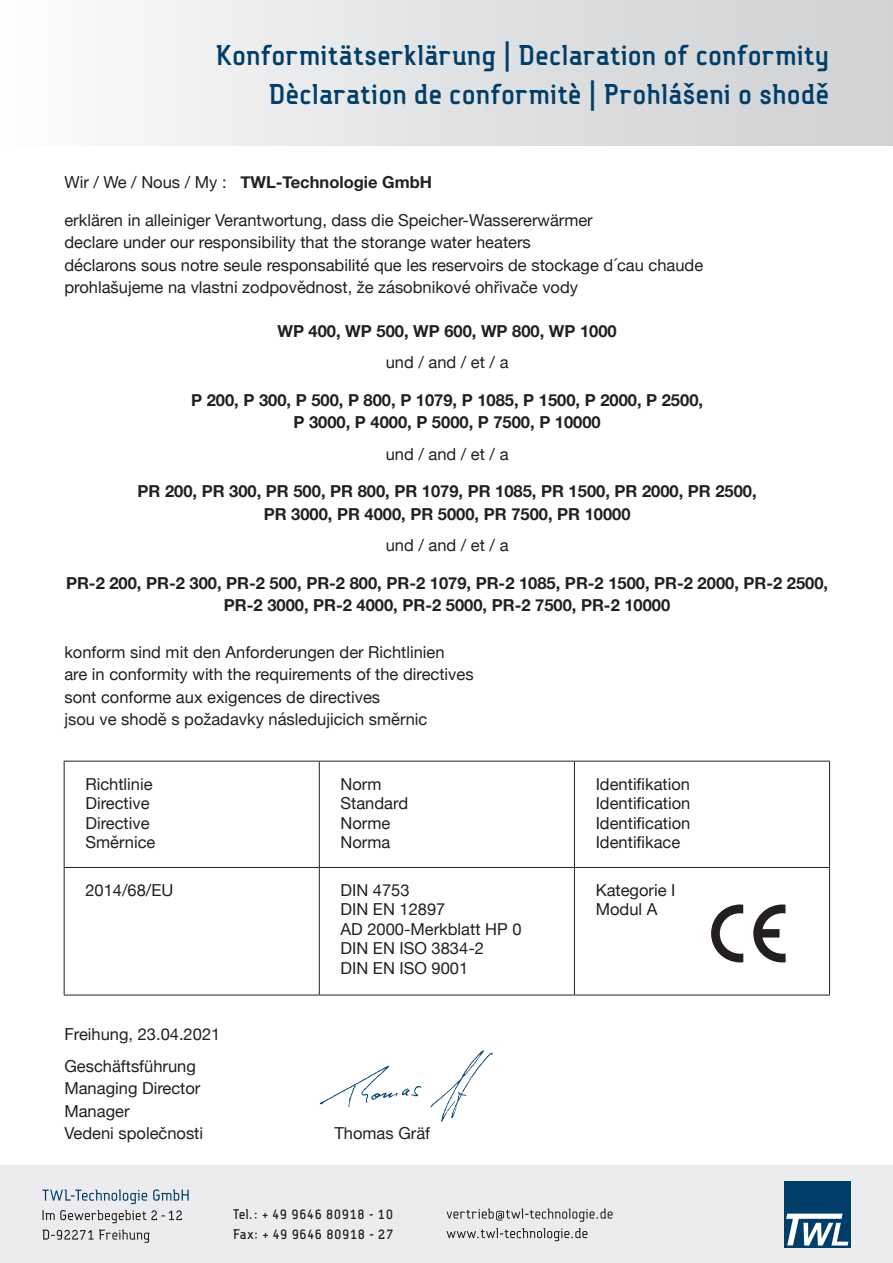
<style>
.page{position:relative;width:893px;height:1263px;background:#fff}
.page>*{position:absolute;margin:0;border:0;box-sizing:border-box;transform-origin:0 0}
.t1{font:700 30px "Fou Mix";color:#003e69}
.t2{font:16.5px "Helvetica Neue";color:#231f20}
.t3{font:700 16.5px "Helvetica Neue";color:#231f20}
.t4{font:500 14.7px "Fou Mix";color:#231f20}
.s1{font-weight:400}
</style>
<div class="page">
<div style="left:0;top:1165px;width:893px;height:98px;background:#ececee"></div>
<div style="left:0;top:0;width:893px;height:145px;background:linear-gradient(to right,#fafbfb,#cdcfd1)"></div>
<svg style="left:43px;top:1189px;width:146px;height:15px"></svg>
<svg style="left:43px;top:1210px;width:139px;height:13px"></svg>
<svg style="left:43px;top:1229px;width:107px;height:14px"></svg>
<svg style="left:446px;top:1208px;width:167px;height:14px"></svg>
<svg style="left:446px;top:1228px;width:141px;height:13px"></svg>
<div style="left:784px;top:1181px;width:66px;height:67px;background:#003e69"></div>
<svg style="left:786px;top:1213px;width:62px;height:32px"></svg>
<img style="left:319px;top:1050px;width:174px;height:72px">
<hr style="left:64px;top:761px;width:255px;height:1px;background:#231f20">
<hr style="left:64px;top:761px;width:1px;height:106px;background:#231f20">
<hr style="left:319px;top:761px;width:255px;height:1px;background:#231f20">
<hr style="left:319px;top:761px;width:1px;height:106px;background:#231f20">
<hr style="left:574px;top:761px;width:256px;height:1px;background:#231f20">
<hr style="left:574px;top:761px;width:1px;height:106px;background:#231f20">
<hr style="left:829px;top:761px;width:1px;height:106px;background:#231f20">
<hr style="left:64px;top:867px;width:255px;height:1px;background:#231f20">
<hr style="left:64px;top:868px;width:1px;height:127px;background:#231f20">
<hr style="left:319px;top:867px;width:255px;height:1px;background:#231f20">
<hr style="left:319px;top:868px;width:1px;height:127px;background:#231f20">
<hr style="left:574px;top:867px;width:256px;height:1px;background:#231f20">
<hr style="left:574px;top:868px;width:1px;height:127px;background:#231f20">
<hr style="left:829px;top:868px;width:1px;height:127px;background:#231f20">
<hr style="left:64px;top:995px;width:255px;height:1px;background:#231f20">
<hr style="left:319px;top:995px;width:255px;height:1px;background:#231f20">
<hr style="left:574px;top:995px;width:256px;height:1px;background:#231f20">
<svg style="left:711px;top:904px;width:32px;height:58px"></svg>
<svg style="left:753px;top:904px;width:33px;height:58px"></svg>
<p class="t1" style="left:216px;top:37px;width:615px">Konformitätserklärung | Declaration of conformity</p>
<p class="t1" style="left:269px;top:76px;width:562px">Dèclaration de conformitè | Prohlášeni o shodě</p>
<p class="t3" style="left:64px;top:169px;width:369px"><span class="s1">Wir / We / Nous / My :</span> TWL-Technologie GmbH</p>
<p class="t2" style="left:64px;top:208px;width:530px">erklären in alleiniger Verantwortung, dass die Speicher-Wassererwärmer</p>
<p class="t2" style="left:64px;top:231px;width:468px">declare under our responsibility that the storange water heaters</p>
<p class="t2" style="left:64px;top:253px;width:640px">déclarons sous notre seule responsabilité que les reservoirs de stockage d´cau chaude</p>
<p class="t2" style="left:64px;top:276px;width:515px">prohlašujeme na vlastni zodpovědnost, že zásobnikové ohřivače vody</p>
<p class="t3" style="left:277px;top:318px;width:341px">WP 400, WP 500, WP 600, WP 800, WP 1000</p>
<p class="t2" style="left:386px;top:351px;width:124px">und / and / et / a</p>
<p class="t3" style="left:191px;top:387px;width:513px">P 200, P 300, P 500, P 800, P 1079, P 1085, P 1500, P 2000, P 2500,</p>
<p class="t3" style="left:293px;top:409px;width:309px">P 3000, P 4000, P 5000, P 7500, P 10000</p>
<p class="t2" style="left:386px;top:442px;width:124px">und / and / et / a</p>
<p class="t3" style="left:138px;top:478px;width:621px">PR 200, PR 300, PR 500, PR 800, PR 1079, PR 1085, PR 1500, PR 2000, PR 2500,</p>
<p class="t3" style="left:264px;top:501px;width:368px">PR 3000, PR 4000, PR 5000, PR 7500, PR 10000</p>
<p class="t2" style="left:386px;top:534px;width:124px">und / and / et / a</p>
<p class="t3" style="left:66px;top:570px;width:764px">PR-2 200, PR-2 300, PR-2 500, PR-2 800, PR-2 1079, PR-2 1085, PR-2 1500, PR-2 2000, PR-2 2500,</p>
<p class="t3" style="left:224px;top:592px;width:448px">PR-2 3000, PR-2 4000, PR-2 5000, PR-2 7500, PR-2 10000</p>
<p class="t2" style="left:64px;top:640px;width:382px">konform sind mit den Anforderungen der Richtlinien</p>
<p class="t2" style="left:64px;top:663px;width:411px">are in conformity with the requirements of the directives</p>
<p class="t2" style="left:64px;top:685px;width:317px">sont conforme aux exigences de directives</p>
<p class="t2" style="left:64px;top:708px;width:365px">jsou ve shodě s požadavky následujicich směrnic</p>
<p class="t2" style="left:85px;top:772px;width:69px">Richtlinie</p>
<p class="t2" style="left:85px;top:791px;width:66px">Directive</p>
<p class="t2" style="left:85px;top:811px;width:66px">Directive</p>
<p class="t2" style="left:85px;top:830px;width:71px">Směrnice</p>
<p class="t2" style="left:341px;top:772px;width:42px">Norm</p>
<p class="t2" style="left:341px;top:791px;width:69px">Standard</p>
<p class="t2" style="left:341px;top:811px;width:51px">Norme</p>
<p class="t2" style="left:341px;top:830px;width:51px">Norma</p>
<p class="t2" style="left:85px;top:878px;width:90px">2014/68/EU</p>
<p class="t2" style="left:341px;top:878px;width:71px">DIN 4753</p>
<p class="t2" style="left:341px;top:898px;width:106px">DIN EN 12897</p>
<p class="t2" style="left:341px;top:917px;width:182px">AD 2000-Merkblatt HP 0</p>
<p class="t2" style="left:341px;top:937px;width:145px">DIN EN ISO 3834-2</p>
<p class="t2" style="left:341px;top:956px;width:129px">DIN EN ISO 9001</p>
<p class="t2" style="left:64px;top:1023px;width:157px">Freihung, 23.04.2021</p>
<p class="t2" style="left:64px;top:1054px;width:133px">Geschäftsführung</p>
<p class="t2" style="left:64px;top:1077px;width:137px">Managing Director</p>
<p class="t2" style="left:64px;top:1099px;width:67px">Manager</p>
<p class="t2" style="left:64px;top:1122px;width:140px">Vedeni společnosti</p>
<p class="t2" style="left:334px;top:1122px;width:97px">Thomas Gräf</p>
<p class="t4" style="left:233px;top:1206px;width:162px">Tel.: + 49 9646 80918 - 10</p>
<p class="t4" style="left:233px;top:1225px;width:162px">Fax: + 49 9646 80918 - 27</p>
<p class="t2" style="left:596px;top:772px;width:96px">Identifikation</p>
<p class="t2" style="left:596px;top:791px;width:96px">Identification</p>
<p class="t2" style="left:596px;top:811px;width:96px">Identification</p>
<p class="t2" style="left:596px;top:830px;width:86px">Identifikace</p>
<p class="t2" style="left:596px;top:878px;width:81px">Kategorie I</p>
<p class="t2" style="left:596px;top:898px;width:63px">Modul A</p>
</div>
